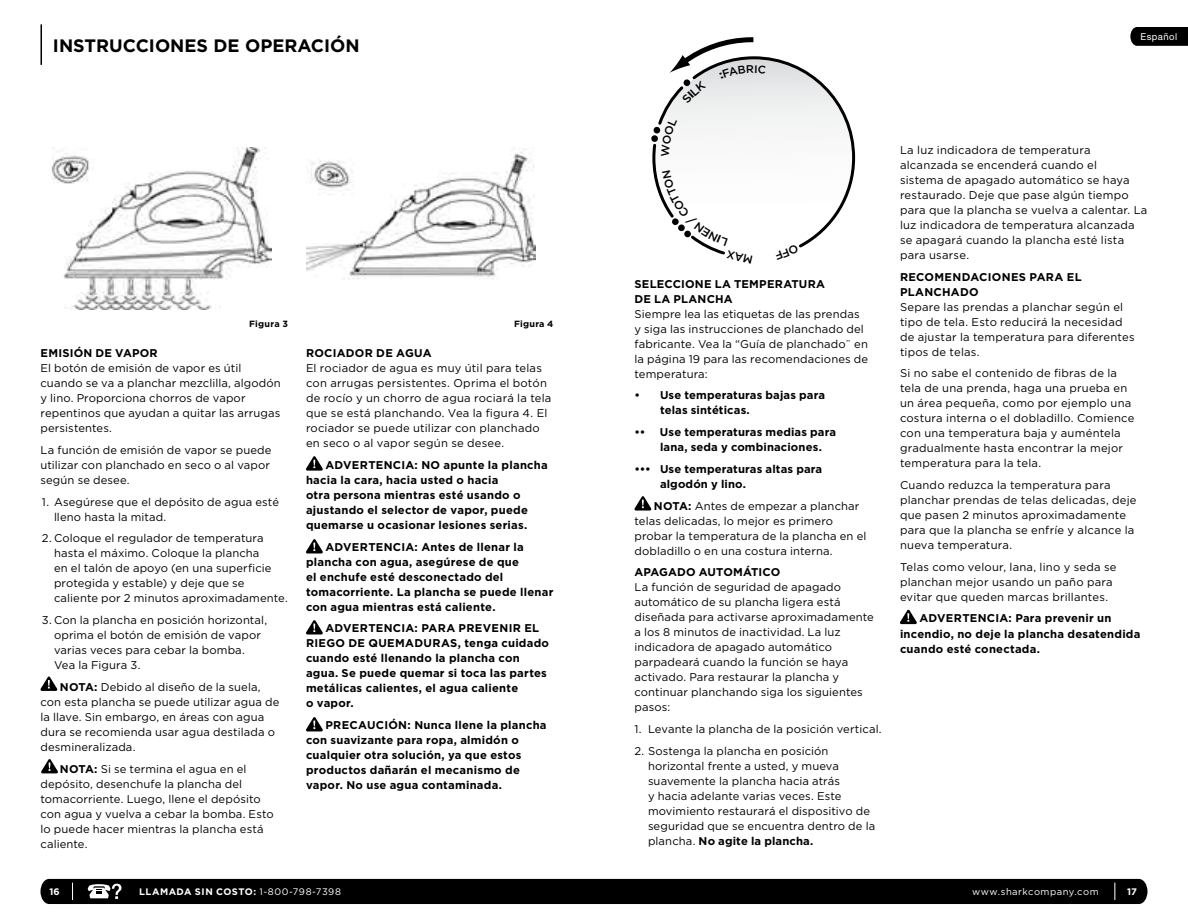
<style>
.page{position:relative;width:1188px;height:918px;background:#fff}
.page>*{position:absolute;margin:0;border:0;box-sizing:border-box;transform-origin:0 0}
.t1{font:700 18px "Gotham";color:#000}
.t2{font:11.25px/15px "Gotham";letter-spacing:.01em;color:#000}
.t3{font:700 11.25px/15px "Gotham";letter-spacing:.02em;color:#000}
.t4{font:700 9.45px "Gotham";letter-spacing:.05em;color:#fff}
.t5{font:9.45px "Gotham";letter-spacing:.055em;color:#fff}
.t6{font:9.45px "Helvetica Neue LT Std";letter-spacing:.05em;color:#fff}
.t7{font:700 9px "Gotham";letter-spacing:.025em;color:#000}
.s1{font-weight:700}
.s2{font-weight:400}
</style>
<div class="page">
<hr style="left:40px;top:24px;width:2px;height:41px;background:#000">
<div style="left:40px;top:879px;width:1108px;height:25px;background:#000"></div>
<svg style="left:1130px;top:27px;width:58px;height:19px"></svg>
<svg style="left:306px;top:456px;width:17px;height:15px"></svg>
<svg style="left:306px;top:539px;width:17px;height:15px"></svg>
<svg style="left:306px;top:620px;width:17px;height:14px"></svg>
<svg style="left:306px;top:717px;width:17px;height:14px"></svg>
<svg style="left:40px;top:676px;width:18px;height:15px"></svg>
<svg style="left:41px;top:759px;width:17px;height:14px"></svg>
<img style="left:51px;top:147px;width:220px;height:162px">
<img style="left:306px;top:147px;width:229px;height:132px">
<svg style="left:634px;top:496px;width:18px;height:15px"></svg>
<svg style="left:900px;top:609px;width:17px;height:15px"></svg>
<svg style="left:651px;top:37px;width:205px;height:218px"></svg>
<h1 class="t1" style="left:53px;top:36px;width:308px">INSTRUCCIONES DE OPERACIÓN</h1>
<p class="t7" style="left:249px;top:319px;width:39px">Figura 3</p>
<p class="t7" style="left:514px;top:319px;width:40px">Figura 4</p>
<p class="t3" style="left:40px;top:345px;width:119px">EMISIÓN DE VAPOR</p>
<p class="t2" style="left:40px;top:361px;width:242px">El botón de emisión de vapor es útil cuando se va a planchar mezclilla, algodón y lino. Proporciona chorros de vapor repentinos que ayudan a quitar las arrugas persistentes.</p>
<p class="t2" style="left:40px;top:442px;width:233px;text-align:justify">La función de emisión de vapor se puede utilizar con planchado en seco o al vapor según se desee.</p>
<p class="t2" style="left:54px;top:494px;width:227px;text-indent:-12px">1. Asegúrese que el depósito de agua esté lleno hasta la mitad.</p>
<p class="t2" style="left:54px;top:531px;width:235px;text-indent:-12px">2. Coloque el regulador de temperatura hasta el máximo. Coloque la plancha<br>en el talón de apoyo (en una superficie protegida y estable) y deje que se caliente por 2 minutos aproximadamente.</p>
<p class="t2" style="left:54px;top:613px;width:215px;text-indent:-12px">3. Con la plancha en posición horizontal, oprima el botón de emisión de vapor varias veces para cebar la bomba.<br>Vea la Figura 3.</p>
<p class="t2" style="left:40px;top:679px;width:240px;text-indent:19px"><span class="s1">NOTA:</span> Debido al diseño de la suela, con esta plancha se puede utilizar agua de la llave. Sin embargo, en áreas con agua dura se recomienda usar agua destilada o desmineralizada.</p>
<p class="t2" style="left:40px;top:761px;width:235px;text-indent:19px"><span class="s1">NOTA:</span> Si se termina el agua en el depósito, desenchufe la plancha del tomacorriente. Luego, llene el depósito con agua y vuelva a cebar la bomba. Esto lo puede hacer mientras la plancha está caliente.</p>
<p class="t3" style="left:306px;top:345px;width:127px">ROCIADOR DE AGUA</p>
<p class="t2" style="left:306px;top:361px;width:247px">El rociador de agua es muy útil para telas con arrugas persistentes. Oprima el botón de rocío y un chorro de agua rociará la tela que se está planchando. Vea la figura 4. El rociador se puede utilizar con planchado en seco o al vapor según se desee.</p>
<p class="t3" style="left:306px;top:457px;width:243px;text-indent:19px">ADVERTENCIA: NO apunte la plancha hacia la cara, hacia usted o hacia<br>otra persona mientras esté usando o ajustando el selector de vapor, puede quemarse u ocasionar lesiones serias.</p>
<p class="t3" style="left:306px;top:539px;width:249px;text-indent:19px">ADVERTENCIA: Antes de llenar la plancha con agua, asegúrese de que<br>el enchufe esté desconectado del tomacorriente. La plancha se puede llenar con agua mientras está caliente.</p>
<p class="t3" style="left:306px;top:621px;width:245px;text-indent:19px">ADVERTENCIA: PARA PREVENIR EL<br>RIEGO DE QUEMADURAS, tenga cuidado cuando esté llenando la plancha con agua. Se puede quemar si toca las partes metálicas calientes, el agua caliente<br>o vapor.</p>
<p class="t3" style="left:306px;top:717px;width:242px;text-indent:19px">PRECAUCIÓN: Nunca llene la plancha con suavizante para ropa, almidón o cualquier otra solución, ya que estos productos dañarán el mecanismo de vapor. No use agua contaminada.</p>
<p class="t6" style="left:1140px;top:31px;width:38px">Español</p>
<p class="t3" style="left:634px;top:276px;width:192px">SELECCIONE LA TEMPERATURA<br>DE LA PLANCHA</p>
<p class="t2" style="left:634px;top:306px;width:235px">Siempre lea las etiquetas de las prendas y siga las instrucciones de planchado del fabricante. Vea la “Guía de planchado¨ en la página 19 para las recomendaciones de temperatura:</p>
<p class="t3" style="left:660px;top:388px;width:167px;text-indent:-26px">• Use temperaturas bajas para telas sintéticas.</p>
<p class="t3" style="left:634px;top:424px;width:12px">••</p>
<p class="t3" style="left:660px;top:424px;width:178px">Use temperaturas medias para lana, seda y combinaciones.</p>
<p class="t3" style="left:660px;top:461px;width:164px;text-indent:-26px">••• Use temperaturas altas para algodón y lino.</p>
<p class="t2" style="left:634px;top:498px;width:233px;text-indent:19px"><span class="s1">NOTA:</span> Antes de empezar a planchar telas delicadas, lo mejor es primero probar la temperatura de la plancha en el dobladillo o en una costura interna.</p>
<p class="t3" style="left:634px;top:565px;width:147px">APAGADO AUTOMÁTICO</p>
<p class="t2" style="left:634px;top:580px;width:241px">La función de seguridad de apagado automático de su plancha ligera está diseñada para activarse aproximadamente a los 8 minutos de inactividad. La luz indicadora de apagado automático parpadeará cuando la función se haya activado. Para restaurar la plancha y continuar planchando siga los siguientes pasos:</p>
<p class="t2" style="left:634px;top:721px;width:249px">1. Levante la plancha de la posición vertical.</p>
<p class="t2" style="left:648px;top:743px;width:229px;text-indent:-14px">2. Sostenga la plancha en posición horizontal frente a usted, y mueva suavemente la plancha hacia atrás<br>y hacia adelante varias veces. Este movimiento restaurará el dispositivo de seguridad que se encuentra dentro de la plancha. <span class="s1">No agite la plancha.</span></p>
<p class="t2" style="left:900px;top:142px;width:249px">La luz indicadora de temperatura alcanzada se encenderá cuando el<br>sistema de apagado automático se haya restaurado. Deje que pase algún tiempo para que la plancha se vuelva a calentar. La luz indicadora de temperatura alcanzada se apagará cuando la plancha esté lista para usarse.</p>
<p class="t3" style="left:900px;top:269px;width:183px">RECOMENDACIONES PARA EL<br>PLANCHADO</p>
<p class="t2" style="left:900px;top:299px;width:236px">Separe las prendas a planchar según el tipo de tela. Esto reducirá la necesidad de ajustar la temperatura para diferentes tipos de telas.</p>
<p class="t2" style="left:900px;top:366px;width:236px">Si no sabe el contenido de fibras de la tela de una prenda, haga una prueba en un área pequeña, como por ejemplo una costura interna o el dobladillo. Comience con una temperatura baja y auméntela gradualmente hasta encontrar la mejor temperatura para la tela.</p>
<p class="t2" style="left:900px;top:477px;width:238px">Cuando reduzca la temperatura para planchar prendas de telas delicadas, deje que pasen 2 minutos aproximadamente para que la plancha se enfríe y alcance la nueva temperatura.</p>
<p class="t2" style="left:900px;top:559px;width:218px">Telas como velour, lana, lino y seda se planchan mejor usando un paño para evitar que queden marcas brillantes.</p>
<p class="t3" style="left:900px;top:611px;width:242px;text-indent:19px">ADVERTENCIA: Para prevenir un incendio, no deje la plancha desatendida cuando esté conectada.</p>
<p class="t4" style="left:50px;top:886px;width:12px">16</p>
<p class="t4" style="left:139px;top:886px;width:203px">LLAMADA SIN COSTO: <span class="s2">1-800-798-7398</span></p>
<p class="t5" style="left:972px;top:887px;width:128px">www.sharkcompany.com</p>
<p class="t4" style="left:1127px;top:886px;width:11px">17</p>
</div>
